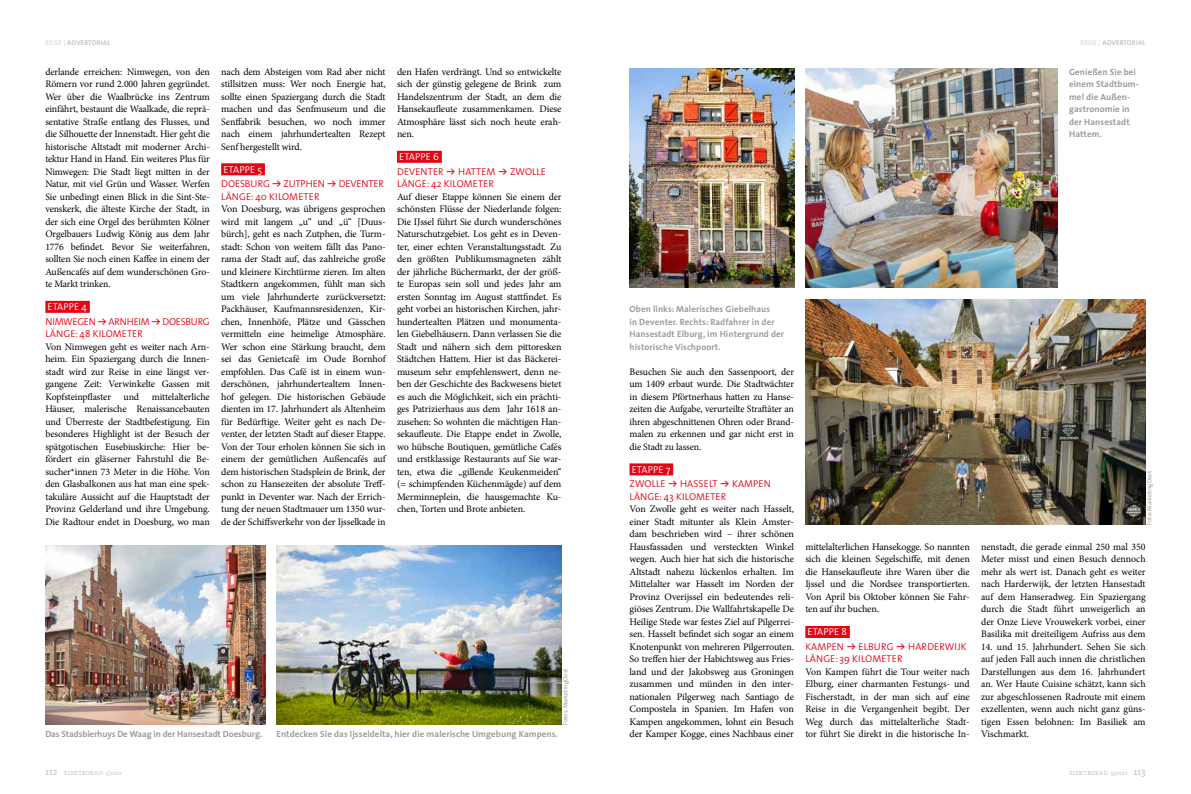
<style>
.page{position:relative;width:1191px;height:794px;background:#fff}
.page>*{position:absolute;margin:0;border:0;box-sizing:border-box;transform-origin:0 0}
.t1{font:10px/12.5px "Minion Pro";letter-spacing:-.01em;color:#000;text-align:justify}
.t2{font:300 10px/14.5px "The Sans";letter-spacing:.015em;color:#e30613}
.t3{font:300 10px/14.5px "The Sans";letter-spacing:-.005em;color:#e30613}
.t4{font:300 10px/14.5px "The Sans";letter-spacing:-.025em;color:#e30613}
.t5{font:700 9px/12.5px "The Sans";letter-spacing:.01em;color:#9d9d9c}
.t6{font:700 9px "The Sans";letter-spacing:-.01em;color:#9d9d9c}
.t7{font:700 7px "The Sans";letter-spacing:.015em;color:#c6c6c6}
.t8{font:6px "The Serif";letter-spacing:.035em;color:#c6c6c6}
.t9{font:6px "The Sans";color:#9d9d9c}
.s1{font-weight:300}
.s2{color:#fff}
.s3{font-family:"Mark OT";font-weight:500}
.s4{font-size:10px}
</style>
<div class="page">
<img style="left:629px;top:68px;width:165px;height:219px">
<div style="left:221px;top:163px;width:44px;height:12px;background:#e30613"></div>
<div style="left:45px;top:301px;width:45px;height:12px;background:#e30613"></div>
<div style="left:397px;top:151px;width:45px;height:12px;background:#e30613"></div>
<div style="left:629px;top:463px;width:44px;height:12px;background:#e30613"></div>
<img style="left:276px;top:546px;width:285px;height:179px">
<img style="left:45px;top:546px;width:220px;height:179px">
<img style="left:805px;top:68px;width:252px;height:219px">
<img style="left:805px;top:300px;width:340px;height:225px">
<div style="left:805px;top:626px;width:45px;height:12px;background:#e30613"></div>
<p class="t7" style="left:45px;top:37px;width:66px"><span class="s1">REISE |</span> ADVERTORIAL</p>
<p class="t7" style="left:1080px;top:37px;width:66px"><span class="s1">REISE |</span> ADVERTORIAL</p>
<p class="t1" style="left:45px;top:65px;width:166px">derlande erreichen: Nimwegen, von den Römern vor rund 2.000 Jahren gegründet.<br>Wer über die Waalbrücke ins Zentrum einfährt, bestaunt die Waalkade, die reprä&shy;sentative Straße entlang des Flusses, und die Silhouette der Innenstadt. Hier geht die historische Altstadt mit moderner Archi&shy;tektur Hand in Hand. Ein weiteres Plus für Nimwegen: Die Stadt liegt mitten in der Natur, mit viel Grün und Wasser. Werfen Sie unbedingt einen Blick in die Sint-Ste&shy;venskerk, die älteste Kirche der Stadt, in der sich eine Orgel des berühmten Kölner Orgelbauers Ludwig König aus dem Jahr 1776 befindet. Bevor Sie weiterfahren, sollten Sie noch einen Kaffee in einem der Außencafés auf dem wunderschönen Gro&shy;te Markt trinken.</p>
<p class="t4" style="left:45px;top:299px;width:166px"><span class="s2">ETAPPE 4<br></span>NIMWEGEN <span class="s3">→</span> ARNHEIM <span class="s3">→</span> DOESBURG</p>
<p class="t2" style="left:45px;top:326px;width:99px">LÄNGE: 48 KILOMETER</p>
<p class="t1" style="left:45px;top:340px;width:166px">Von Nimwegen geht es weiter nach Arn&shy;heim. Ein Spaziergang durch die Innen&shy;stadt wird zur Reise in eine längst ver&shy;gangene Zeit: Verwinkelte Gassen mit Kopfsteinpflaster</p>
<p class="t1" style="left:45px;top:390px;width:166px;text-indent:106px">mittelalterliche Häuser, malerische Renaissancebauten und Überreste der Stadtbefestigung. Ein besonderes Highlight ist der Besuch der spätgotischen Eusebiuskirche: Hier be&shy;fördert ein gläserner Fahrstuhl die Be&shy;sucher*innen 73 Meter in die Höhe. Von den Glasbalkonen aus hat man eine spek&shy;takuläre Aussicht auf die Hauptstadt der Provinz Gelderland und ihre Umgebung.<br>Die Radtour endet in Doesburg, wo man</p>
<p class="t1" style="left:124px;top:390px;width:17px">und</p>
<p class="t1" style="left:221px;top:65px;width:166px">nach dem Absteigen vom Rad aber nicht stillsitzen muss: Wer noch Energie hat, sollte einen Spaziergang durch die Stadt machen und das Senfmuseum und die Senffabrik besuchen, wo noch immer nach einem jahrhundertealten Rezept Senf hergestellt wird.</p>
<p class="t3" style="left:221px;top:162px;width:164px"><span class="s2">ETAPPE 5<br></span>DOESBURG <span class="s3">→</span> ZUTPHEN <span class="s3">→</span> DEVENTER</p>
<p class="t2" style="left:221px;top:189px;width:100px">LÄNGE: 40 KILOMETER</p>
<p class="t1" style="left:221px;top:203px;width:166px">Von Doesburg, was übrigens gesprochen wird mit langem „u“ und „ü“ [Duus&shy;bürch], geht es nach Zutphen, die Turm&shy;stadt: Schon von weitem fällt das Pano&shy;rama der Stadt auf, das zahlreiche große und kleinere Kirchtürme zieren. Im alten Stadtkern angekommen, fühlt man sich um viele Jahrhunderte zurückversetzt:<br>Packhäuser, Kaufmannsresidenzen, Kir&shy;chen, Innenhöfe, Plätze und Gässchen vermitteln eine heimelige Atmosphäre.<br>Wer schon eine Stärkung braucht, dem sei das Genietcafé im Oude Bornhof empfohlen. Das Café ist in einem wun&shy;derschönen, jahrhundertealtem Innen&shy;hof gelegen. Die historischen Gebäude dienten im 17. Jahrhundert als Altenheim für Bedürftige. Weiter geht es nach De&shy;venter, der letzten Stadt auf dieser Etappe.<br>Von der Tour erholen können Sie sich in einem der gemütlichen Außencafés auf dem historischen Stadsplein de Brink, der schon zu Hansezeiten der absolute Treff&shy;punkt in Deventer war. Nach der Errich&shy;tung der neuen Stadtmauer um 1350 wur&shy;de der Schiffsverkehr von der Ijsselkade in</p>
<p class="t1" style="left:397px;top:65px;width:166px">den Hafen verdrängt. Und so entwickelte sich der günstig gelegene de Brink zum Handelszentrum der Stadt, an dem die Hansekaufleute zusammenkamen. Diese Atmosphäre lässt sich noch heute erah&shy;nen.</p>
<p class="t2" style="left:397px;top:149px;width:150px"><span class="s2">ETAPPE 6<br></span>DEVENTER <span class="s3">→</span> HATTEM <span class="s3">→</span> ZWOLLE</p>
<p class="t2" style="left:397px;top:176px;width:98px">LÄNGE: 42 KILOMETER</p>
<p class="t1" style="left:397px;top:190px;width:166px">Auf dieser Etappe können Sie einem der schönsten Flüsse der Niederlande folgen:<br>Die IJssel führt Sie durch wunderschönes Naturschutzgebiet. Los geht es in Deven&shy;ter, einer echten Veranstaltungsstadt. Zu den größten Publikumsmagneten zählt der jährliche Büchermarkt, der der größ&shy;te Europas sein soll und jedes Jahr am ersten Sonntag im August stattfindet. Es geht vorbei an historischen Kirchen, jahr&shy;hundertealten Plätzen und monumenta&shy;len Giebelhäusern. Dann verlassen Sie die Stadt und nähern sich dem pittoresken Städtchen Hattem. Hier ist das Bäckerei&shy;museum sehr empfehlenswert, denn ne&shy;ben der Geschichte des Backwesens bietet es auch die Möglichkeit, sich ein prächti&shy;ges Patrizierhaus aus dem Jahr 1618 an&shy;zusehen: So wohnten die mächtigen Han&shy;sekaufleute. Die Etappe endet in Zwolle, wo hübsche Boutiquen, gemütliche Cafés und erstklassige Restaurants auf Sie war&shy;ten, etwa die „gillende Keukenmeiden“ (= schimpfenden Küchenmägde) auf dem Merminneplein, die hausgemachte Ku&shy;chen, Torten und Brote anbieten.</p>
<p class="t9" style="left:560px;top:725px;width:58px;rotate:-90deg">Fotos: MarketingOost</p>
<p class="t6" style="left:45px;top:727px;width:218px">Das Stadsbierhuys De Waag in der Hansestadt Doesburg.</p>
<p class="t5" style="left:276px;top:728px;width:283px">Entdecken Sie das Ijsseldelta, hier die malerische Umgebung Kampens.</p>
<p class="t5" style="left:1069px;top:65px;width:71px">Genießen Sie bei einem Stadtbum&shy;mel die Außen&shy;gastronomie in der Hansestadt<br>Hattem.</p>
<p class="t5" style="left:629px;top:303px;width:156px">Oben links: Malerisches Giebelhaus<br>in Deventer. Rechts: Radfahrer in der Hansestadt Elburg, im Hintergrund der historische Vischpoort.</p>
<p class="t1" style="left:629px;top:365px;width:166px">Besuchen Sie auch den Sassenpoort, der um 1409 erbaut wurde. Die Stadtwächter in diesem Pförtnerhaus hatten zu Hanse&shy;zeiten die Aufgabe, verurteilte Straftäter an ihren abgeschnittenen Ohren oder Brand&shy;malen zu erkennen und gar nicht erst in die Stadt zu lassen.</p>
<p class="t2" style="left:629px;top:462px;width:143px"><span class="s2">ETAPPE 7<br></span>ZWOLLE <span class="s3">→</span> HASSELT <span class="s3">→</span> KAMPEN</p>
<p class="t2" style="left:629px;top:489px;width:98px">LÄNGE: 43 KILOMETER</p>
<p class="t1" style="left:629px;top:503px;width:166px">Von Zwolle geht es weiter nach Hasselt, einer Stadt mitunter als Klein Amster&shy;dam beschrieben wird – ihrer schönen Hausfassaden und versteckten Winkel wegen. Auch hier hat sich die historische Altstadt nahezu lückenlos erhalten. Im Mittelalter war Hasselt im Norden der Provinz Overijssel ein bedeutendes reli&shy;giöses Zentrum. Die Wallfahrtskapelle De Heilige Stede war festes Ziel auf Pilgerrei&shy;sen. Hasselt befindet sich sogar an einem Knotenpunkt von mehreren Pilgerrouten.<br>So treffen hier der Habichtsweg aus Fries&shy;land und der Jakobsweg aus Groningen zusammen und münden in den inter&shy;nationalen Pilgerweg nach Santiago de Compostela in Spanien. Im Hafen von Kampen angekommen, lohnt ein Besuch der Kamper Kogge, eines Nachbaus einer</p>
<p class="t1" style="left:805px;top:540px;width:166px">mittelalterlichen Hansekogge. So nannten sich die kleinen Segelschiffe, mit denen die Hansekaufleute ihre Waren über die Ijssel und die Nordsee transportierten.<br>Von April bis Oktober können Sie Fahr&shy;ten auf ihr buchen.</p>
<p class="t2" style="left:805px;top:624px;width:163px"><span class="s2">ETAPPE 8<br></span>KAMPEN <span class="s3">→</span> ELBURG <span class="s3">→</span> HARDERWIJK</p>
<p class="t2" style="left:805px;top:651px;width:99px">LÄNGE: 39 KILOMETER</p>
<p class="t1" style="left:805px;top:665px;width:166px">Von Kampen führt die Tour weiter nach Elburg, einer charmanten Festungs- und Fischerstadt, in der man sich auf eine Reise in die Vergangenheit begibt. Der Weg durch das mittelalterliche Stadt&shy;tor führt Sie direkt in die historische In-</p>
<p class="t9" style="left:1144px;top:525px;width:55px;rotate:-90deg">Foto: MarketingOost</p>
<p class="t1" style="left:981px;top:540px;width:166px">nenstadt, die gerade einmal 250 mal 350<br>Meter misst und einen Besuch dennoch mehr als wert ist. Danach geht es weiter nach Harderwijk, der letzten Hansestadt auf dem Hanseradweg. Ein Spaziergang durch die Stadt führt unweigerlich an der Onze Lieve Vrouwekerk vorbei, einer Basilika mit dreiteiligem Aufriss aus dem</p>
<p class="t1" style="left:981px;top:640px;width:166px">14. und 15. Jahrhundert. Sehen Sie sich auf jeden Fall auch innen die christlichen Darstellungen aus dem 16. Jahrhundert an. Wer Haute Cuisine schätzt, kann sich zur abgeschlossenen Radroute mit einem exzellenten, wenn auch nicht ganz güns&shy;tigen Essen belohnen: Im Basiliek am Vischmarkt.</p>
<p class="t8" style="left:45px;top:768px;width:78px"><span class="s4">112</span> ELEKTRORAD 5|2021</p>
<p class="t8" style="left:1069px;top:768px;width:78px">ELEKTRORAD 5|2021 <span class="s4">113</span></p>
</div>
